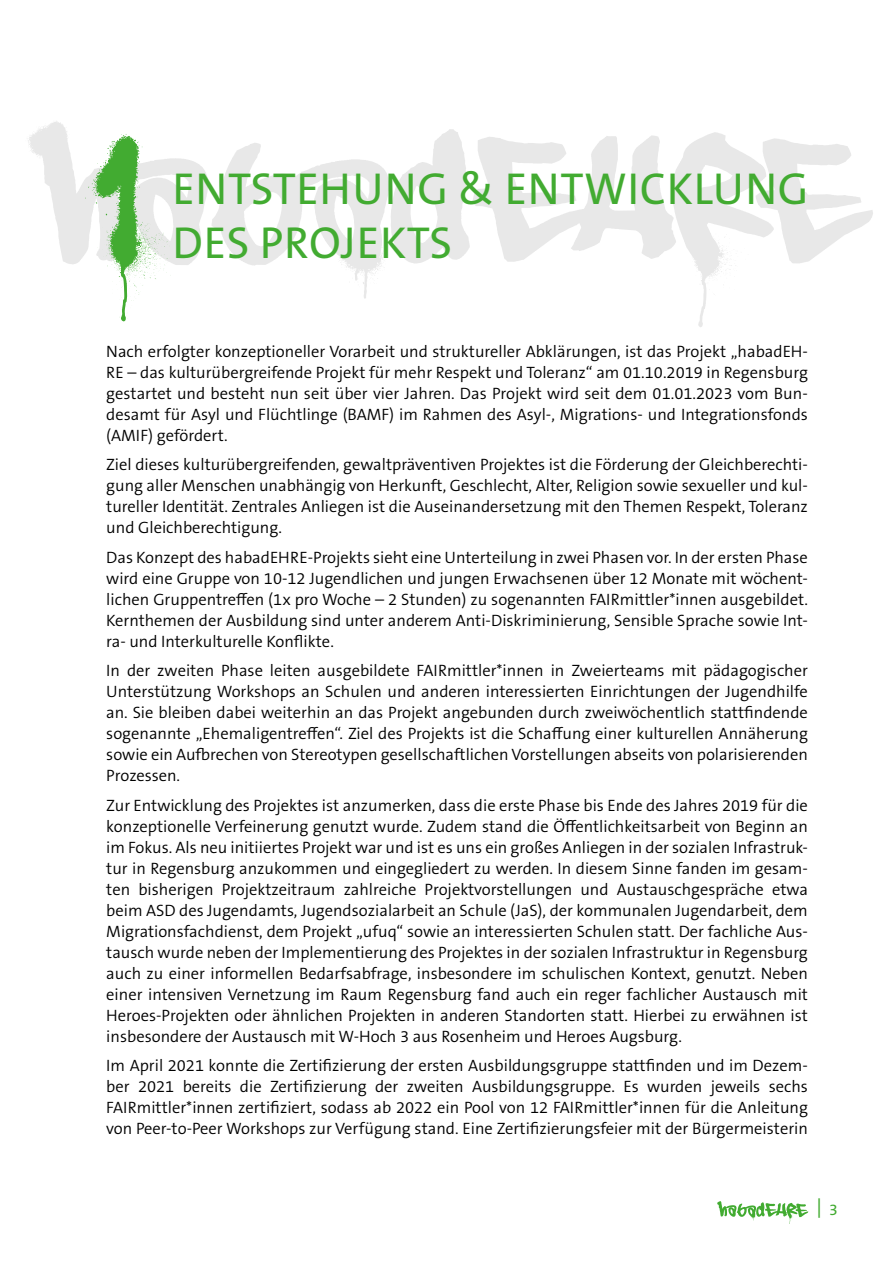
<style>
.page{position:relative;width:893px;height:1263px;background:#fff}
.page>*{position:absolute;margin:0;border:0;box-sizing:border-box;transform-origin:0 0}
.t1{font:123.75px "Spray Letters";color:#42ab31}
.t2{font:45px "The Sans B W5 Plain";letter-spacing:.015em;color:#42ab31}
.t3{font:19.5px "The Sans B W5 Plain";color:#42ab31}
.t4{font:300 16.5px/21px "The Sans B W4";color:#000;text-align:justify}
.s1{font-size:15.75px}
</style>
<div class="page">
<svg style="left:717px;top:1201px;width:91px;height:23px"></svg>
<svg style="left:28px;top:121px;width:845px;height:206px"></svg>
<svg style="left:98px;top:221px;width:73px;height:101px"></svg>
<h1 class="t1" style="left:91px;top:125px;width:52px">1</h1>
<h2 class="t2" style="left:173px;top:160px;width:638px">ENTSTEHUNG &amp; ENTWICKLUNG</h2>
<h2 class="t2" style="left:173px;top:214px;width:281px">DES PROJEKTS</h2>
<p class="t4" style="left:106px;top:341px;width:703px">Nach erfolgter konzeptioneller Vorarbeit und struktureller Abklärungen, ist das Projekt „habadEH-RE – das kulturübergreifende Projekt für mehr Respekt und Toleranz“ am 01.10.2019 in Regensburg gestartet und besteht nun seit über vier Jahren. Das Projekt wird seit dem 01.01.2023 vom Bun&shy;desamt für Asyl und Flüchtlinge (BAMF) im Rahmen des Asyl-, Migrations- und Integrationsfonds (AMIF) gefördert.</p>
<p class="t4" style="left:106px;top:454px;width:703px">Ziel dieses kulturübergreifenden, gewaltpräventiven Projektes ist die Förderung der Gleichberechti&shy;gung aller Menschen unabhängig von Herkunft, Geschlecht, Alter, Religion sowie sexueller und kul&shy;tureller Identität. Zentrales Anliegen ist die Auseinandersetzung mit den Themen Respekt, Toleranz und Gleichberechtigung.</p>
<p class="t4" style="left:106px;top:547px;width:703px">Das Konzept des habadEHRE-Projekts sieht eine Unterteilung in zwei Phasen vor. In der ersten Phase wird eine Gruppe von 10-12 Jugendlichen und jungen Erwachsenen über 12 Monate mit wöchent&shy;lichen Gruppentreffen (1x pro Woche – 2 Stunden) zu sogenannten FAIRmittler*innen ausgebildet.<br>Kernthemen der Ausbildung sind unter anderem Anti-Diskriminierung, Sensible Sprache sowie Int&shy;ra- und Interkulturelle Konflikte.</p>
<p class="t4" style="left:106px;top:660px;width:703px">In der zweiten Phase leiten ausgebildete FAIRmittler*innen in Zweierteams mit pädagogischer Unterstützung Workshops an Schulen und anderen interessierten Einrichtungen der Jugendhilfe an. Sie bleiben dabei weiterhin an das Projekt angebunden durch zweiwöchentlich stattfindende sogenannte „Ehemaligentreffen“. Ziel des Projekts ist die Schaffung einer kulturellen Annäherung sowie ein Aufbrechen von Stereotypen gesellschaftlichen Vorstellungen abseits von polarisierenden Prozessen.</p>
<p class="t4" style="left:106px;top:795px;width:703px">Zur Entwicklung des Projektes ist anzumerken, dass die erste Phase bis Ende des Jahres 2019 für die konzeptionelle Verfeinerung genutzt wurde. Zudem stand die Öffentlichkeitsarbeit von Beginn an im Fokus. Als neu initiiertes Projekt war und ist es uns ein großes Anliegen in der sozialen Infrastruk&shy;tur in Regensburg anzukommen und eingegliedert zu werden. In diesem Sinne fanden im gesam&shy;ten bisherigen Projektzeitraum zahlreiche Projektvorstellungen und Austauschgespräche etwa beim ASD des Jugendamts, Jugendsozialarbeit an Schule (JaS), der kommunalen Jugendarbeit, dem Migrationsfachdienst, dem Projekt „ufuq“ sowie an interessierten Schulen statt. Der fachliche Aus&shy;tausch wurde neben der Implementierung des Projektes in der sozialen Infrastruktur in Regensburg auch zu einer informellen Bedarfsabfrage, insbesondere im schulischen Kontext, genutzt. Neben einer intensiven Vernetzung im Raum Regensburg fand auch ein reger fachlicher Austausch mit Heroes-Projekten oder ähnlichen Projekten in anderen Standorten statt. Hierbei zu erwähnen ist insbesondere der Austausch mit W-Hoch 3 aus Rosenheim und Heroes Augsburg.</p>
<p class="t4" style="left:106px;top:1055px;width:703px">Im April 2021 konnte die Zertifizierung der ersten Ausbildungsgruppe stattfinden und im Dezem&shy;ber 2021 bereits die Zertifizierung der zweiten Ausbildungsgruppe. Es wurden jeweils sechs FAIRmittler*innen zertifiziert, sodass ab 2022 ein Pool von 12 FAIRmittler*innen für die Anleitung von Peer-to-Peer Workshops zur Verfügung stand. Eine Zertifizierungsfeier mit der Bürgermeisterin</p>
<p class="t3" style="left:817px;top:1194px;width:23px">| <span class="s1">3</span></p>
</div>
